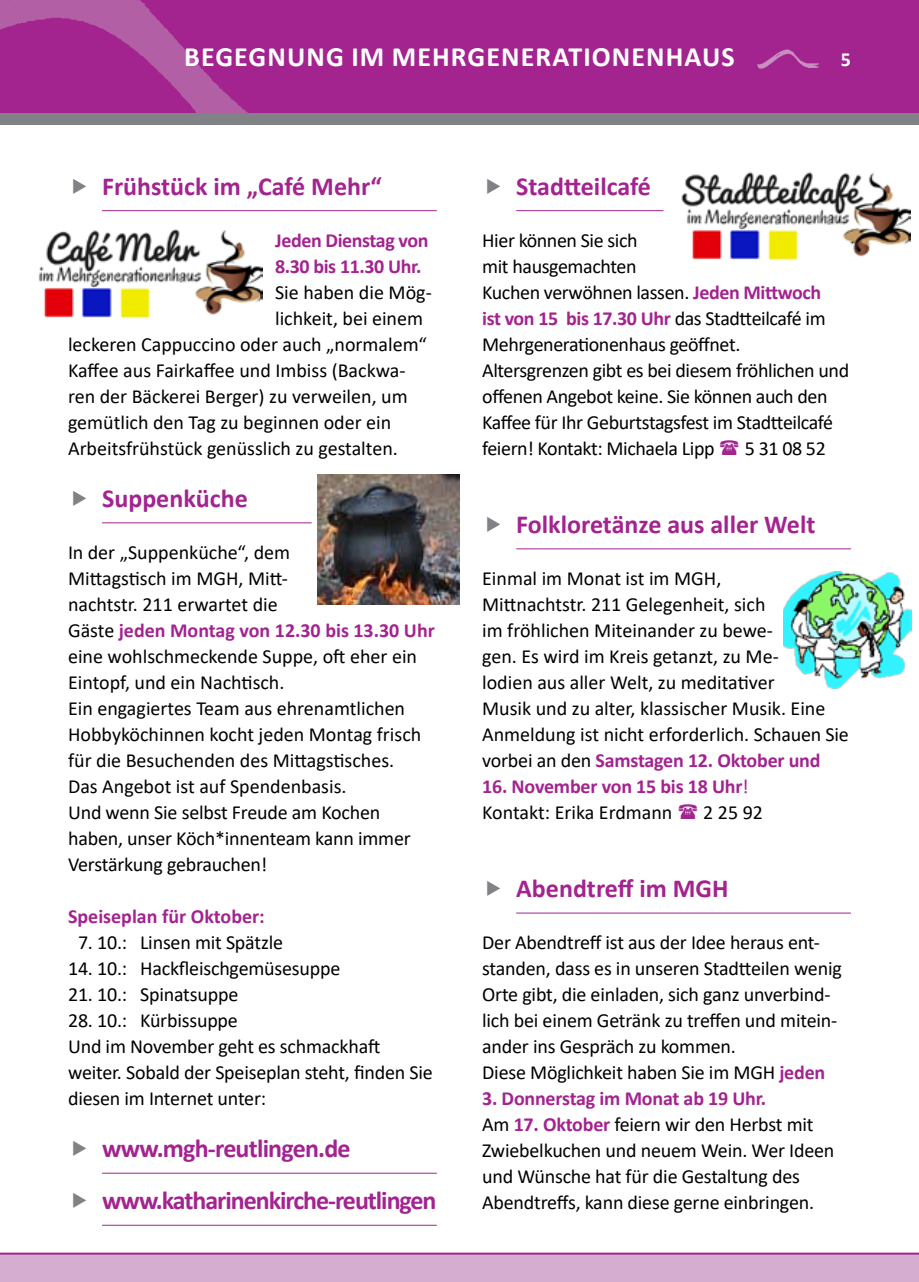
<style>
.page{position:relative;width:919px;height:1282px;background:#fff}
.page>*{position:absolute;margin:0;border:0;box-sizing:border-box;transform-origin:0 0}
.t1{font:700 28px "Calibri";letter-spacing:.04em;color:#fff}
.t2{font:700 26px/52px "Calibri";letter-spacing:-.03em;color:#a3238f}
.t3{font:700 26px "Calibri";color:#a3238f}
.t4{font:20px/26px "Calibri";letter-spacing:-.01em;color:#000}
.t5{font:700 20px/26px "Calibri";letter-spacing:-.01em;color:#a3238f}
.t6{font:700 20px "Calibri";color:#fff}
.s1{font-weight:700;color:#a3238f}
.s2{color:#fff}
.s3{font-weight:400}
.s4{font-weight:400;color:#000}
</style>
<div class="page">
<div style="left:0;top:0;width:918px;height:113px;background:#a3238f"></div>
<div style="left:0;top:113px;width:918px;height:12px;background:#808285"></div>
<img style="left:0;top:0;width:248px;height:113px">
<img style="left:757px;top:49px;width:62px;height:20px">
<div style="left:0;top:1253px;width:918px;height:28px;background:#d5add1"></div>
<hr style="left:0;top:1252px;width:918px;height:2px;background:#a3238f">
<hr style="left:102px;top:210px;width:335px;height:1px;background:#a3238f">
<hr style="left:102px;top:522px;width:209px;height:1px;background:#a3238f">
<hr style="left:102px;top:1172px;width:335px;height:1px;background:#a3238f">
<hr style="left:102px;top:1224px;width:335px;height:1px;background:#a3238f">
<hr style="left:516px;top:210px;width:147px;height:1px;background:#a3238f">
<hr style="left:516px;top:548px;width:334px;height:1px;background:#a3238f">
<hr style="left:516px;top:912px;width:334px;height:1px;background:#a3238f">
<img style="left:317px;top:474px;width:142px;height:130px">
<img style="left:39px;top:229px;width:223px;height:90px">
<img style="left:783px;top:572px;width:128px;height:116px">
<img style="left:681px;top:172px;width:229px;height:89px">
<h1 class="t1" style="left:184px;top:37px;width:84px">Beg egnung</h1>
<h1 class="t1" style="left:351px;top:37px;width:99px">im Mehrg</h1>
<h1 class="t1" style="left:486px;top:37px;width:178px">enerationenhaus</h1>
<p class="t6" style="left:840px;top:45px;width:12px">5</p>
<h2 class="t2" style="left:102px;top:159px;width:281px">Frühstück im „Café Mehr“</h2>
<p class="t5" style="left:275px;top:227px;width:155px">Jeden Dienstag von<br>8.30 bis 11.30 Uhr.</p>
<p class="t4" style="left:275px;top:278px;width:158px">Sie haben die Mög-</p>
<p class="t4" style="left:275px;top:304px;width:149px">lichkeit, bei einem</p>
<p class="t4" style="left:68px;top:330px;width:360px">leckeren Cappuccino oder auch „normalem“</p>
<p class="t4" style="left:68px;top:356px;width:339px">Kaffee aus Fairkaffee und Imbiss (Backwa-</p>
<p class="t4" style="left:68px;top:382px;width:341px">ren der Bäckerei Berger) zu verweilen, um</p>
<p class="t4" style="left:68px;top:408px;width:325px">gemütlich den Tag zu beginnen oder ein</p>
<p class="t4" style="left:68px;top:434px;width:331px">Arbeitsfrühstück genüsslich zu gestalten.</p>
<h2 class="t3" style="left:102px;top:479px;width:147px">Suppenküche</h2>
<p class="t4" style="left:68px;top:538px;width:368px">In der „Suppenküche“, dem<br>Mittagstisch im MGH, Mitt-<br>nachtstr. 211 erwartet die<br>Gäste <span class="s1">jeden Montag von 12.30 bis 13.30 Uhr </span>eine wohlschmeckende Suppe, oft eher ein Eintopf, und ein Nachtisch.<br>Ein engagiertes Team aus ehrenamtlichen Hobbyköchinnen kocht jeden Montag frisch für die Besuchenden des Mittagstisches.<br>Das Angebot ist auf Spendenbasis.<br>Und wenn Sie selbst Freude am Kochen haben, unser Köch*innenteam kann immer Verstärkung gebrauchen!</p>
<p class="t5" style="left:68px;top:903px;width:198px">Speiseplan für Oktober:</p>
<p class="t4" style="left:68px;top:928px;width:216px"><span class="s2">0</span>7. 10.: Linsen mit Spätzle</p>
<p class="t4" style="left:68px;top:954px;width:274px">14. 10.: Hackfleischgemüsesuppe</p>
<p class="t4" style="left:68px;top:980px;width:172px">21. 10.: Spinatsuppe</p>
<p class="t4" style="left:68px;top:1006px;width:366px">28. 10.: Kürbissuppe<br>Und im November geht es schmackhaft weiter. Sobald der Speiseplan steht, finden Sie diesen im Internet unter:</p>
<h2 class="t2" style="left:102px;top:1121px;width:336px">www.mgh-reutlingen.de www.katharinenkirche-reutlingen</h2>
<h2 class="t2" style="left:516px;top:159px;width:136px">Stadtteilcafé</h2>
<p class="t4" style="left:482px;top:226px;width:368px">Hier können Sie sich<br>mit hausgemachten<br>Kuchen verwöhnen lassen. <span class="s1">Jeden Mittwoch<br>ist von 15 bis 17.30 Uhr</span> das Stadtteilcafé im Mehrgenerationenhaus geöffnet.<br>Altersgrenzen gibt es bei diesem fröhlichen und offenen Angebot keine. Sie können auch den Kaffee für Ihr Geburtstagsfest im Stadtteilcafé feiern! Kontakt: Michaela Lipp</p>
<p class="t4" style="left:744px;top:434px;width:82px">5 31 08 52</p>
<h2 class="t3" style="left:516px;top:505px;width:301px">Folkloretänze aus aller Welt</h2>
<p class="t4" style="left:482px;top:564px;width:368px">Einmal im Monat ist im MGH,<br>Mittnachtstr. 211 Gelegenheit, sich<br>im fröhlichen Miteinander zu bewe-<br>gen. Es wird im Kreis getanzt, zu Me-<br>lodien aus aller Welt, zu meditativer<br>Musik und zu alter, klassischer Musik. Eine Anmeldung ist nicht erforderlich. Schauen Sie vorbei an den <span class="s1">Samstagen 12. Oktober und</span></p>
<p class="t5" style="left:482px;top:773px;width:268px">16. November von 15 bis 18 Uhr<span class="s3">!<br></span><span class="s4">Kontakt: Erika Erdmann</span></p>
<p class="t4" style="left:703px;top:798px;width:61px">2 25 92</p>
<h2 class="t2" style="left:516px;top:861px;width:175px">Abendtreff im MGH</h2>
<p class="t4" style="left:482px;top:928px;width:361px">Der Abendtreff ist aus der Idee heraus ent&shy;standen, dass es in unseren Stadtteilen wenig Orte gibt, die einladen, sich ganz unverbind&shy;lich bei einem Getränk zu treffen und mitein&shy;ander ins Gespräch zu kommen.<br>Diese Möglichkeit haben Sie im MGH <span class="s1">jeden</span></p>
<p class="t4" style="left:482px;top:1084px;width:354px"><span class="s1">3. Donnerstag im Monat ab 19 Uhr.<br></span>Am <span class="s1">17. Oktober</span> feiern wir den Herbst mit Zwiebelkuchen und neuem Wein. Wer Ideen und Wünsche hat für die Gestaltung des Abendtreffs, kann diese gerne einbringen.</p>
</div>
